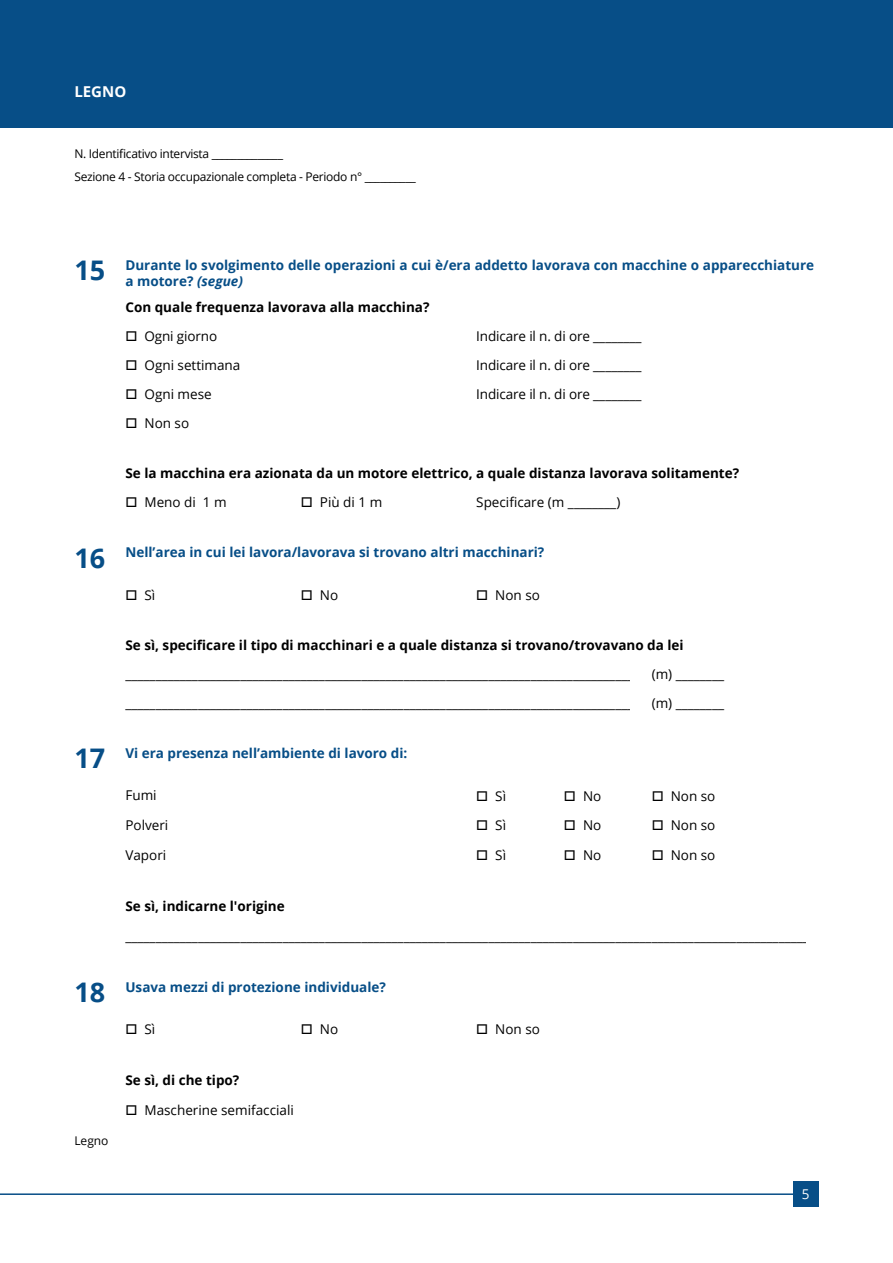
<style>
.page{position:relative;width:893px;height:1263px;background:#fff}
.page>*{position:absolute;margin:0;border:0;box-sizing:border-box;transform-origin:0 0}
.t1{font:700 15px "Open Sans";color:#fff}
.t2{font:13.5px "Open Sans";color:#000}
.t3{font:700 13.5px/16.2px "Open Sans";color:#074e87}
.t4{font:700 13.5px "Open Sans";color:#000}
.t5{font:13.5px "Open Sans";color:#fff}
.t6{font:12px/22.5px "Open Sans";letter-spacing:-.025em;color:#000}
.s1{font-size:27px}
.s2{font-style:italic}
</style>
<div class="page">
<div style="left:0;top:0;width:893px;height:127px;background:#074e87"></div>
<hr style="left:0;top:1193px;width:802px;height:2px;background:#074e87">
<div style="left:793px;top:1181px;width:26px;height:26px;background:#074e87"></div>
<p class="t1" style="left:74px;top:80px;width:53px">LEGNO</p>
<p class="t6" style="left:74px;top:142px;width:343px">N. Identificativo intervista ______________<br>Sezione 4 - Storia occupazionale completa - Periodo n° __________</p>
<p class="t3" style="left:125px;top:256px;width:690px;text-indent:-51px"><span class="s1">15</span> Durante lo svolgimento delle operazioni a cui è/era addetto lavorava con macchine o apparecchiature a motore? <span class="s2">(segue)</span></p>
<p class="t4" style="left:125px;top:298px;width:306px">Con quale frequenza lavorava alla macchina?</p>
<p class="t2" style="left:125px;top:327px;width:93px">□ Ogni giorno</p>
<p class="t2" style="left:476px;top:327px;width:167px">Indicare il n. di ore ________</p>
<p class="t2" style="left:125px;top:356px;width:116px">□ Ogni settimana</p>
<p class="t2" style="left:476px;top:356px;width:167px">Indicare il n. di ore ________</p>
<p class="t2" style="left:125px;top:385px;width:88px">□ Ogni mese</p>
<p class="t2" style="left:476px;top:385px;width:167px">Indicare il n. di ore ________</p>
<p class="t2" style="left:125px;top:414px;width:65px">□ Non so</p>
<p class="t4" style="left:125px;top:464px;width:615px">Se la macchina era azionata da un motore elettrico, a quale distanza lavorava solitamente?</p>
<p class="t2" style="left:125px;top:493px;width:103px">□ Meno di 1 m</p>
<p class="t2" style="left:301px;top:493px;width:83px">□ Più di 1 m</p>
<p class="t2" style="left:476px;top:493px;width:146px">Specificare (m ________)</p>
<p class="t3" style="left:74px;top:544px;width:471px"><span class="s1">16</span> Nell’area in cui lei lavora/lavorava si trovano altri macchinari?</p>
<p class="t2" style="left:125px;top:586px;width:31px">□ Sì</p>
<p class="t2" style="left:301px;top:586px;width:39px">□ No</p>
<p class="t2" style="left:476px;top:586px;width:65px">□ Non so</p>
<p class="t4" style="left:125px;top:635px;width:560px">Se sì, specificare il tipo di macchinari e a quale distanza si trovano/trovavano da lei</p>
<p class="t2" style="left:125px;top:665px;width:510px">____________________________________________________________________________________</p>
<p class="t2" style="left:652px;top:665px;width:74px">(m) ________</p>
<p class="t2" style="left:125px;top:694px;width:510px">____________________________________________________________________________________</p>
<p class="t2" style="left:652px;top:694px;width:74px">(m) ________</p>
<p class="t3" style="left:74px;top:744px;width:334px"><span class="s1">17</span> Vi era presenza nell’ambiente di lavoro di:</p>
<p class="t2" style="left:125px;top:786px;width:33px">Fumi</p>
<p class="t2" style="left:476px;top:786px;width:31px">□ Sì</p>
<p class="t2" style="left:564px;top:786px;width:39px">□ No</p>
<p class="t2" style="left:652px;top:786px;width:65px">□ Non so</p>
<p class="t2" style="left:125px;top:816px;width:44px">Polveri</p>
<p class="t2" style="left:476px;top:816px;width:31px">□ Sì</p>
<p class="t2" style="left:564px;top:816px;width:39px">□ No</p>
<p class="t2" style="left:652px;top:816px;width:65px">□ Non so</p>
<p class="t2" style="left:125px;top:846px;width:42px">Vapori</p>
<p class="t2" style="left:476px;top:846px;width:31px">□ Sì</p>
<p class="t2" style="left:564px;top:846px;width:39px">□ No</p>
<p class="t2" style="left:652px;top:846px;width:65px">□ Non so</p>
<p class="t4" style="left:125px;top:896px;width:161px">Se sì, indicarne l'origine</p>
<p class="t2" style="left:125px;top:927px;width:685px">_________________________________________________________________________________________________________________</p>
<p class="t3" style="left:74px;top:978px;width:313px"><span class="s1">18</span> Usava mezzi di protezione individuale?</p>
<p class="t2" style="left:125px;top:1020px;width:31px">□ Sì</p>
<p class="t2" style="left:301px;top:1020px;width:39px">□ No</p>
<p class="t2" style="left:476px;top:1020px;width:65px">□ Non so</p>
<p class="t6" style="left:74px;top:1129px;width:36px">Legno</p>
<p class="t4" style="left:125px;top:1071px;width:115px">Se sì, di che tipo?</p>
<p class="t2" style="left:125px;top:1101px;width:170px">□ Mascherine semifacciali</p>
<p class="t5" style="left:802px;top:1185px;width:9px">5</p>
</div>
